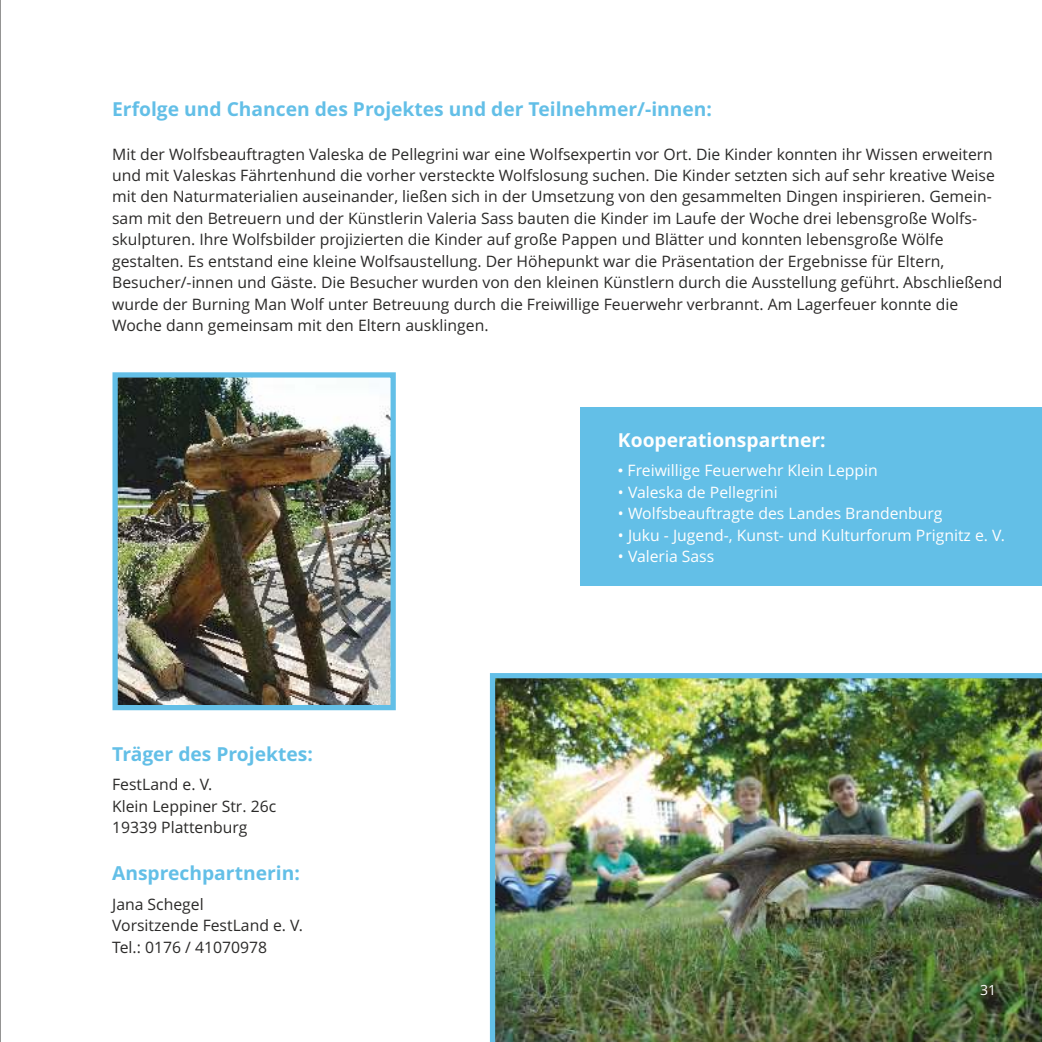
<style>
.page{position:relative;width:1042px;height:1042px;background:#fff}
.page>*{position:absolute;margin:0;border:0;box-sizing:border-box;transform-origin:0 0}
.t1{font:700 19.25px "Open Sans";color:#63bfe7}
.t2{font:700 19.25px "Open Sans";color:#fefefe}
.t3{font:15.75px/21.5px "Open Sans";color:#2b2a29}
.t4{font:15.75px "Open Sans";color:#fefefe}
.t5{font:14px "Open Sans";color:#fefefe}
.s1{font-family:"Arial"}
</style>
<div class="page">
<img style="left:118px;top:378px;width:272px;height:326px">
<div style="left:112px;top:372px;width:284px;height:338px;border:5px solid #63bfe7"></div>
<img style="left:490px;top:673px;width:552px;height:369px">
<div style="left:581px;top:407px;width:461px;height:179px;background:#63bfe7"></div>
<hr style="left:0;top:0;width:1px;height:1042px;background:#2b2a29">
<p class="t1" style="left:112px;top:101px;width:601px">Erfolge und Chancen des Projektes und der Teilnehmer/-innen:</p>
<p class="t3" style="left:112px;top:145px;width:892px">Mit der Wolfsbeauftragten Valeska de Pellegrini war eine Wolfsexpertin vor Ort. Die Kinder konnten ihr Wissen erweitern und mit Valeskas Fährtenhund die vorher versteckte Wolfslosung suchen. Die Kinder setzten sich auf sehr kreative Weise mit den Naturmaterialien auseinander, ließen sich in der Umsetzung von den gesammelten Dingen inspirieren. Gemein&shy;sam mit den Betreuern und der Künstlerin Valeria Sass bauten die Kinder im Laufe der Woche drei lebensgroße Wolfs&shy;skulpturen. Ihre Wolfsbilder projizierten die Kinder auf große Pappen und Blätter und konnten lebensgroße Wölfe gestalten. Es entstand eine kleine Wolfsaustellung. Der Höhepunkt war die Präsentation der Ergebnisse für Eltern, Besucher/-innen und Gäste. Die Besucher wurden von den kleinen Künstlern durch die Ausstellung geführt. Abschließend wurde der Burning Man Wolf unter Betreuung durch die Freiwillige Feuerwehr verbrannt. Am Lagerfeuer konnte die Woche dann gemeinsam mit den Eltern ausklingen.</p>
<p class="t1" style="left:112px;top:746px;width:202px">Träger des Projektes:</p>
<p class="t3" style="left:112px;top:775px;width:166px">FestLand e. V.<br>Klein Leppiner Str. 26c<br>19339 Plattenburg</p>
<p class="t1" style="left:112px;top:865px;width:189px">Ansprechpartnerin:</p>
<p class="t3" style="left:112px;top:895px;width:192px">Jana Schegel<br>Vorsitzende FestLand e. V.<br>Tel.: 0176 / 41070978</p>
<p class="t2" style="left:618px;top:432px;width:209px">Kooperationspartner:</p>
<p class="t4" style="left:618px;top:464px;width:261px"><span class="s1">•</span> Freiwillige Feuerwehr Klein Leppin</p>
<p class="t4" style="left:618px;top:486px;width:161px">• Valeska de Pellegrini</p>
<p class="t4" style="left:618px;top:507px;width:326px">• Wolfsbeauftragte des Landes Brandenburg</p>
<p class="t4" style="left:618px;top:528px;width:388px">• Juku - Jugend-, Kunst- und Kulturforum Prignitz e. V.</p>
<p class="t4" style="left:618px;top:550px;width:98px">• Valeria Sass</p>
<p class="t5" style="left:980px;top:984px;width:18px">31</p>
</div>
